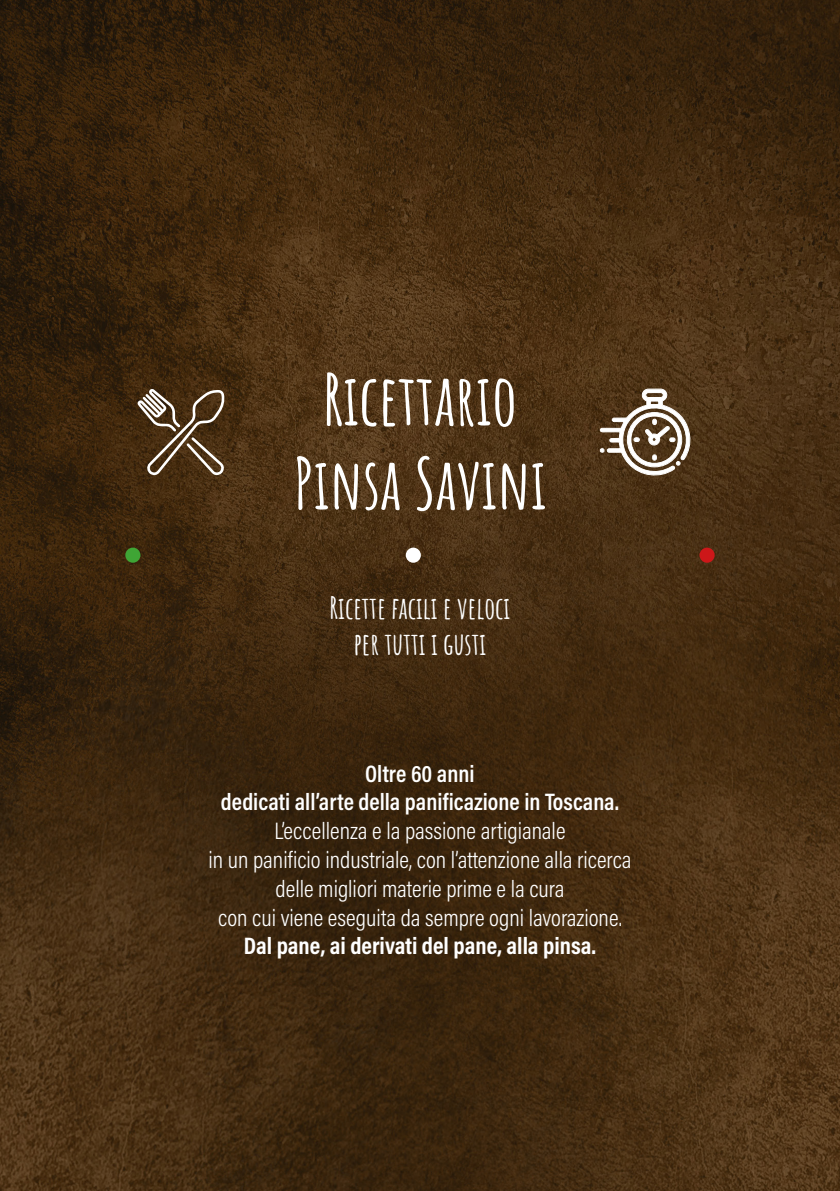
<style>
.page{position:relative;width:840px;height:1191px;background:#fff}
.page>*{position:absolute;margin:0;border:0;box-sizing:border-box;transform-origin:0 0}
.t1{font:700 70px/84px "Amatic SC";color:#fff;text-align:center}
.t2{font:700 30px/36px "Amatic SC";color:#fff;text-align:center}
.t3{font:300 24px/28.8px "Acumin Pro Cond";color:#fff;text-align:center}
.t4{font:600 24px/28.8px "Acumin Pro Cond";color:#fff;text-align:center}
.t5{font:700 24px "Acumin Pro Cond";color:#fff}
</style>
<div class="page">
<img style="left:0;top:0;width:839px;height:1191px">
<div style="left:125px;top:547px;width:15px;height:16px;background:#3fa535;border-radius:50%"></div>
<div style="left:405px;top:547px;width:15px;height:16px;background:#fff;border-radius:50%"></div>
<div style="left:699px;top:547px;width:15px;height:16px;background:#cd1719;border-radius:50%"></div>
<svg style="left:599px;top:389px;width:91px;height:89px"></svg>
<svg style="left:137px;top:389px;width:88px;height:86px;background:#68533b"></svg>
<h1 class="t1" style="left:293px;top:353px;width:254px">Ricettario<br>Pinsa Savini</h1>
<p class="t2" style="left:329px;top:587px;width:182px">Ricette facili e veloci per tutti i gusti</p>
<p class="t4" style="left:221px;top:758px;width:399px">Oltre 60 anni<br>dedicati all’arte della panificazione in Toscana.</p>
<p class="t3" style="left:208px;top:816px;width:424px">L’eccellenza e la passione artigianale<br>in un panificio industriale, con l’attenzione alla ricerca delle migliori materie prime e la cura<br>con cui viene eseguita da sempre ogni lavorazione.</p>
<p class="t5" style="left:244px;top:930px;width:353px">Dal pane, ai derivati del pane, alla pinsa.</p>
</div>
